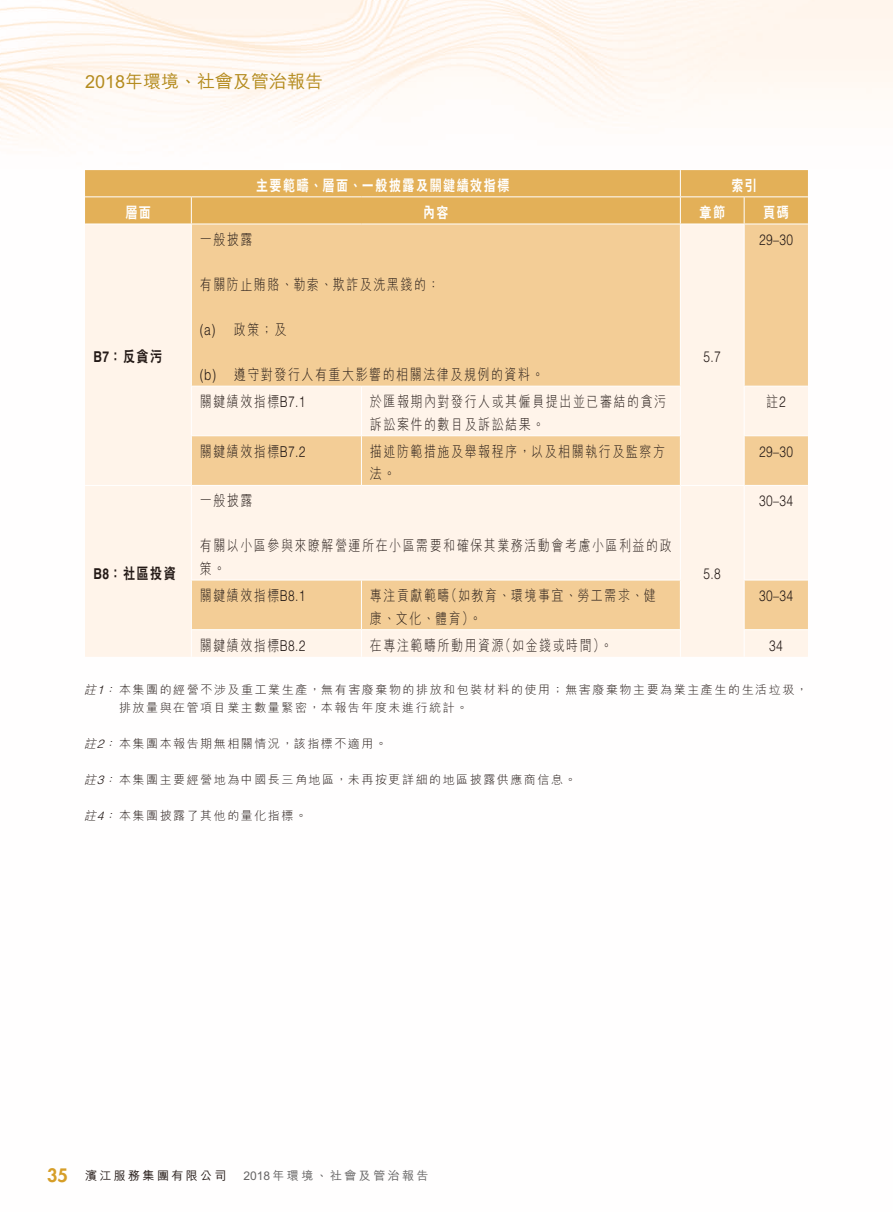
<style>
.page{position:relative;width:893px;height:1212px;background:#fff}
.page>*{position:absolute;margin:0;border:0;box-sizing:border-box;transform-origin:0 0}
.t1{font:500 18px "M Hei HK";color:#b48b1e}
.t2{font:800 18px "Futura Std";color:#d69e28}
.t3{font:300 15px "M Hei HK";letter-spacing:.13em;color:#231916;scale:.8 1}
.t4{font:300 15px "Helvetica LT Std";letter-spacing:.03em;color:#231916;scale:.8 1}
.t5{font:800 15px "C Hei 2 HK";letter-spacing:.13em;color:#fff;scale:.8 1}
.t6{font:800 15px "C Hei 2 HK";letter-spacing:.13em;color:#231916;scale:.8 1}
.t7{font:300 12px "M Hei HK";letter-spacing:.13em;color:#231916}
.t8{font:500 12px "M Hei HK";letter-spacing:.2em;color:#666565}
.t9{font:500 12px "M Hei HK";letter-spacing:.2em;color:#231916}
.t10{font:italic 300 12px "M Hei HK";color:#231916}
.s1{font-family:"Helvetica LT Std";font-weight:700}
.s2{font-family:"Helvetica LT Std"}
.s3{font-family:"Helvetica LT Std";font-style:italic}
.s4{font-style:italic}
</style>
<div class="page">
<img style="left:0;top:0;width:893px;height:145px">
<div style="left:85px;top:225px;width:723px;height:432px;background:#fff4ea"></div>
<svg style="left:192px;top:225px;width:616px;height:405px;background:#f8ddb9"></svg>
<svg style="left:85px;top:170px;width:723px;height:54px;background:#e3b25d"></svg>
<hr style="left:191px;top:224px;width:1px;height:162px;background:#fff">
<hr style="left:680px;top:224px;width:1px;height:162px;background:#fff">
<hr style="left:744px;top:224px;width:1px;height:162px;background:#fff">
<hr style="left:191px;top:386px;width:170px;height:1px;background:#fff">
<hr style="left:191px;top:386px;width:1px;height:49px;background:#fff">
<hr style="left:361px;top:386px;width:320px;height:1px;background:#fff">
<hr style="left:361px;top:386px;width:1px;height:49px;background:#fff">
<hr style="left:680px;top:386px;width:1px;height:49px;background:#fff">
<hr style="left:744px;top:386px;width:64px;height:1px;background:#fff">
<hr style="left:744px;top:386px;width:1px;height:49px;background:#fff">
<hr style="left:191px;top:435px;width:170px;height:1px;background:#fff">
<hr style="left:191px;top:436px;width:1px;height:49px;background:#fff">
<hr style="left:361px;top:435px;width:320px;height:1px;background:#fff">
<hr style="left:361px;top:436px;width:1px;height:49px;background:#fff">
<hr style="left:680px;top:436px;width:1px;height:49px;background:#fff">
<hr style="left:744px;top:435px;width:64px;height:1px;background:#fff">
<hr style="left:744px;top:436px;width:1px;height:49px;background:#fff">
<hr style="left:85px;top:485px;width:106px;height:1px;background:#fff">
<hr style="left:191px;top:485px;width:170px;height:1px;background:#fff">
<hr style="left:191px;top:486px;width:1px;height:94px;background:#fff">
<hr style="left:361px;top:485px;width:319px;height:1px;background:#fff">
<hr style="left:680px;top:485px;width:64px;height:1px;background:#fff">
<hr style="left:680px;top:486px;width:1px;height:94px;background:#fff">
<hr style="left:744px;top:485px;width:64px;height:1px;background:#fff">
<hr style="left:744px;top:486px;width:1px;height:94px;background:#fff">
<hr style="left:191px;top:580px;width:170px;height:1px;background:#fff">
<hr style="left:191px;top:580px;width:1px;height:49px;background:#fff">
<hr style="left:361px;top:580px;width:320px;height:1px;background:#fff">
<hr style="left:361px;top:580px;width:1px;height:49px;background:#fff">
<hr style="left:680px;top:580px;width:1px;height:49px;background:#fff">
<hr style="left:744px;top:580px;width:64px;height:1px;background:#fff">
<hr style="left:744px;top:580px;width:1px;height:49px;background:#fff">
<hr style="left:191px;top:629px;width:170px;height:1px;background:#fff">
<svg style="left:191px;top:630px;width:1px;height:27px"></svg>
<hr style="left:361px;top:629px;width:320px;height:1px;background:#fff">
<svg style="left:361px;top:630px;width:1px;height:27px"></svg>
<svg style="left:680px;top:630px;width:1px;height:27px"></svg>
<hr style="left:744px;top:629px;width:64px;height:1px;background:#fff">
<svg style="left:744px;top:630px;width:1px;height:27px"></svg>
<p class="t1" style="left:85px;top:69px;width:240px">2018年環境、社會及管治報告</p>
<p class="t5" style="left:256px;top:178px;width:318px">主要範疇、層面、一般披露及關鍵績效指標</p>
<p class="t5" style="left:731px;top:178px;width:33px">索引</p>
<p class="t5" style="left:125px;top:205px;width:33px">層面</p>
<p class="t5" style="left:423px;top:205px;width:33px">內容</p>
<p class="t5" style="left:699px;top:205px;width:33px">章節</p>
<p class="t5" style="left:763px;top:205px;width:33px">頁碼</p>
<p class="t3" style="left:200px;top:232px;width:67px">一般披露</p>
<p class="t3" style="left:200px;top:277px;width:301px">有關防止賄賂、勒索、欺詐及洗黑錢的：</p>
<p class="t3" style="left:234px;top:322px;width:67px">政策；及</p>
<p class="t4" style="left:200px;top:320px;width:21px">a( )</p>
<p class="t4" style="left:759px;top:230px;width:44px">29–30</p>
<p class="t6" style="left:94px;top:349px;width:87px"><span class="s1">B7</span>：反貪污</p>
<p class="t4" style="left:704px;top:347px;width:23px">5.7</p>
<p class="t4" style="left:200px;top:365px;width:22px">b( )</p>
<p class="t3" style="left:234px;top:367px;width:389px">遵守對發行人有重大影響的相關法律及規例的資料。</p>
<p class="t3" style="left:200px;top:394px;width:134px">關鍵績效指標<span class="s2">B7.1</span></p>
<p class="t3" style="left:370px;top:394px;width:372px">於匯報期內對發行人或其僱員提出並已審結的貪污</p>
<p class="t3" style="left:766px;top:394px;width:26px">註<span class="s2">2</span></p>
<p class="t3" style="left:370px;top:416px;width:220px">訴訟案件的數目及訴訟結果。</p>
<p class="t3" style="left:200px;top:443px;width:134px">關鍵績效指標<span class="s2">B7.2</span></p>
<p class="t3" style="left:370px;top:443px;width:370px">描述防範措施及舉報程序，以及相關執行及監察方</p>
<p class="t4" style="left:759px;top:442px;width:44px">29–30</p>
<p class="t3" style="left:370px;top:466px;width:33px">法。</p>
<p class="t3" style="left:200px;top:493px;width:67px">一般披露</p>
<p class="t3" style="left:200px;top:538px;width:591px">有關以小區參與來瞭解營運所在小區需要和確保其業務活動會考慮小區利益的政</p>
<p class="t4" style="left:759px;top:492px;width:44px">30–34</p>
<p class="t6" style="left:94px;top:565px;width:104px"><span class="s1">B8</span>：社區投資</p>
<p class="t3" style="left:200px;top:561px;width:33px">策。</p>
<p class="t4" style="left:704px;top:564px;width:23px">5.8</p>
<p class="t3" style="left:445px;top:588px;width:265px">（如教育、環境事宜、勞工需求、健</p>
<p class="t3" style="left:370px;top:588px;width:101px">專注貢獻範疇</p>
<p class="t3" style="left:200px;top:588px;width:134px">關鍵績效指標<span class="s2">B8.1</span></p>
<p class="t4" style="left:759px;top:586px;width:44px">30–34</p>
<p class="t4" style="left:769px;top:636px;width:19px">34</p>
<p class="t3" style="left:370px;top:610px;width:141px">康、文化、體育 。(</p>
<p class="t3" style="left:499px;top:637px;width:143px">（如金錢或時間 。(</p>
<p class="t3" style="left:370px;top:637px;width:169px">在專注範疇所動用資源</p>
<p class="t3" style="left:200px;top:637px;width:134px">關鍵績效指標<span class="s2">B8.2</span></p>
<p class="t7" style="left:97px;top:683px;width:713px"><span class="s3">1</span><span class="s4">：</span>本集團的經營不涉及重工業生產，無有害廢棄物的排放和包裝材料的使用；無害廢棄物主要為業主產生的生活垃圾，</p>
<p class="t10" style="left:84px;top:683px;width:17px">註</p>
<p class="t7" style="left:119px;top:701px;width:351px">排放量與在管項目業主數量緊密，本報告年度未進行統計。</p>
<p class="t7" style="left:97px;top:737px;width:292px"><span class="s3">2</span><span class="s4">：</span>本集團本報告期無相關情況，該指標不適用。</p>
<p class="t10" style="left:84px;top:737px;width:17px">註</p>
<p class="t7" style="left:97px;top:773px;width:481px"><span class="s3">3</span><span class="s4">：</span>本集團主要經營地為中國長三角地區，未再按更詳細的地區披露供應商信息。</p>
<p class="t10" style="left:84px;top:773px;width:17px">註</p>
<p class="t7" style="left:97px;top:809px;width:212px"><span class="s3">4</span><span class="s4">：</span>本集團披露了其他的量化指標。</p>
<p class="t10" style="left:84px;top:809px;width:17px">註</p>
<p class="t2" style="left:47px;top:1164px;width:22px">35</p>
<p class="t9" style="left:85px;top:1167px;width:143px">濱江服務集團有限公司</p>
<p class="t8" style="left:243px;top:1167px;width:187px">2018年環境、社會及管治報告</p>
</div>
